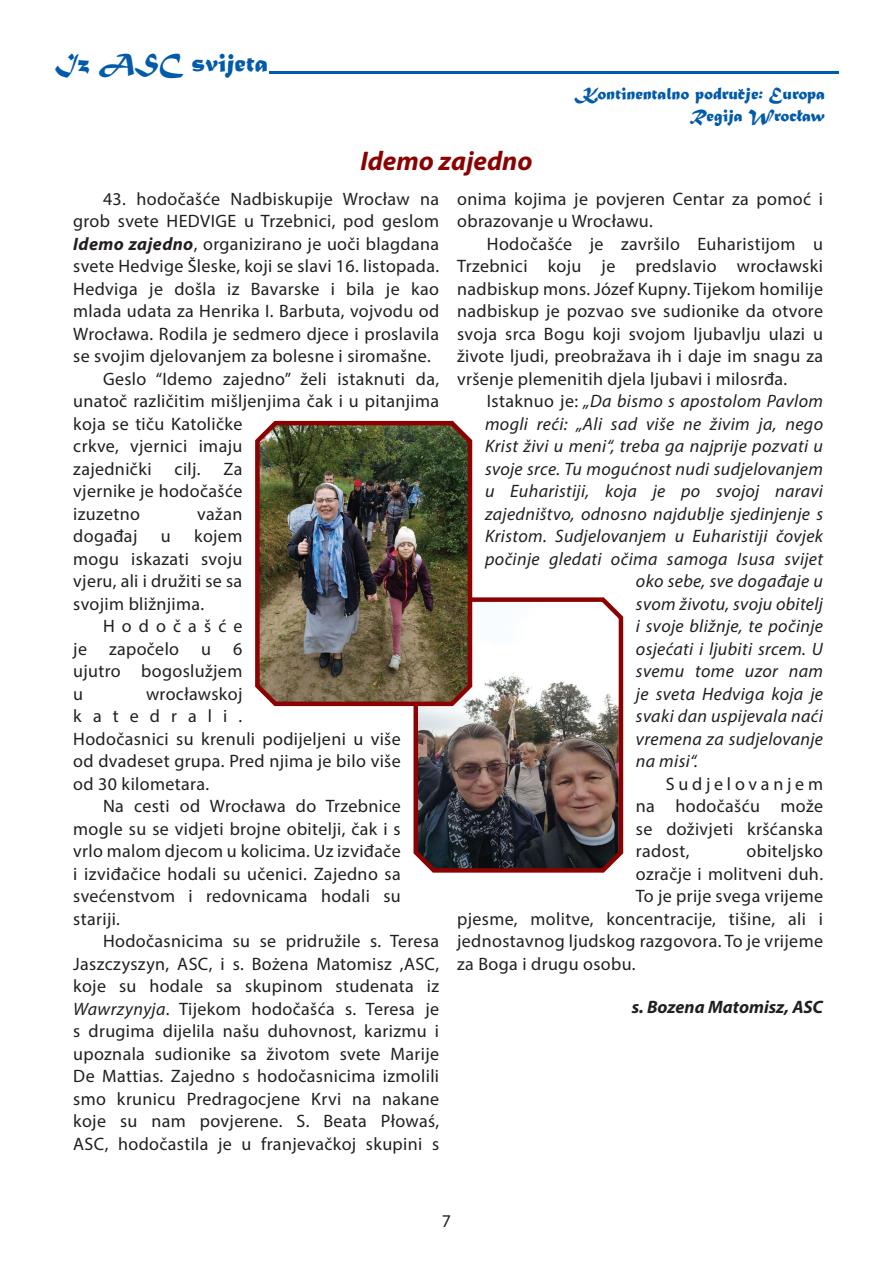
<style>
.page{position:relative;width:893px;height:1263px;background:#fff}
.page>*{position:absolute;margin:0;border:0;box-sizing:border-box;transform-origin:0 0}
.t1{font:italic 700 27px "Myriad Pro";color:#8b0202}
.t2{font:27px "Matura MT Script Capitals";color:#015aaa}
.t3{font:18px/22.5px "Myriad Pro";letter-spacing:.02em;color:#231f20;text-align:justify}
.t4{font:italic 18px "Myriad Pro";letter-spacing:.02em;color:#231f20}
.t5{font:18px/21.6px "Matura MT Script Capitals";color:#015aaa;text-align:right}
.t6{font:italic 700 18px "Myriad Pro";color:#231f20}
.s1{font-weight:700;font-style:italic}
.s2{font-style:normal}
.s3{font-style:italic}
</style>
<div class="page">
<svg style="left:796px;top:112px;width:7px;height:7px"></svg>
<img style="left:413px;top:597px;width:211px;height:276px">
<img style="left:255px;top:420px;width:219px;height:288px">
<svg style="left:269px;top:71px;width:570px;height:2px"></svg>
<svg style="left:738px;top:89px;width:6px;height:4px"></svg>
<h1 class="t2" style="left:55px;top:46px;width:215px">Iz ASC svijeta</h1>
<p class="t5" style="left:577px;top:84px;width:250px">Kontinentalno podrucje: Europa<br>Regija Wroclaw</p>
<h1 class="t1" style="left:360px;top:143px;width:174px">Idemo zajedno</h1>
<p class="t3" style="left:103px;top:187px;width:338px">43. hodočašće Nadbiskupije Wrocław na</p>
<p class="t3" style="left:73px;top:210px;width:367px">grob svete HEDVIGE u Trzebnici, pod geslom</p>
<p class="t3" style="left:73px;top:232px;width:367px"><span class="s1">Idemo zajedno</span>, organizirano je uoči blagdana</p>
<p class="t3" style="left:73px;top:255px;width:367px">svete Hedvige Šleske, koji se slavi 16. listopada.</p>
<p class="t3" style="left:73px;top:277px;width:367px">Hedviga je došla iz Bavarske i bila je kao</p>
<p class="t3" style="left:73px;top:300px;width:367px">mlada udata za Henrika I. Barbuta, vojvodu od</p>
<p class="t3" style="left:73px;top:322px;width:367px">Wrocława. Rodila je sedmero djece i proslavila</p>
<p class="t3" style="left:73px;top:345px;width:359px">se svojim djelovanjem za bolesne i siromašne.</p>
<p class="t3" style="left:103px;top:367px;width:338px">Geslo “Idemo zajedno” želi istaknuti da,</p>
<p class="t3" style="left:73px;top:390px;width:367px">unatoč različitim mišljenjima čak i u pitanjima</p>
<p class="t3" style="left:73px;top:412px;width:171px">koja se tiču Katoličke</p>
<p class="t3" style="left:73px;top:435px;width:171px">crkve, vjernici imaju</p>
<p class="t3" style="left:73px;top:457px;width:80px">zajednički</p>
<p class="t3" style="left:175px;top:457px;width:27px">cilj.</p>
<p class="t3" style="left:457px;top:187px;width:367px">onima kojima je povjeren Centar za pomoć i obrazovanje u Wrocławu.</p>
<p class="t3" style="left:457px;top:232px;width:367px;text-indent:30px">Hodočašće je završilo Euharistijom u Trzebnici koju je predslavio wrocławski nadbiskup mons. Józef Kupny. Tijekom homilije nadbiskup je pozvao sve sudionike da otvore svoja srca Bogu koji svojom ljubavlju ulazi u živote ljudi, preobražava ih i daje im snagu za vršenje plemenitih djela ljubavi i milosrđa.</p>
<p class="t4" style="left:487px;top:390px;width:338px"><span class="s2">Istaknuo je:</span> „Da bismo s apostolom Pavlom</p>
<p class="t4" style="left:485px;top:413px;width:340px">mogli reći: „Ali sad više ne živim ja, nego</p>
<p class="t4" style="left:485px;top:435px;width:340px">Krist živi u meni“, treba ga najprije pozvati u</p>
<p class="t4" style="left:485px;top:458px;width:340px">svoje srce. Tu mogućnost nudi sudjelovanjem</p>
<p class="t4" style="left:485px;top:480px;width:340px">u Euharistiji, koja je po svojoj naravi</p>
<p class="t4" style="left:485px;top:503px;width:340px">zajedništvo, odnosno najdublje sjedinjenje s</p>
<p class="t4" style="left:485px;top:525px;width:340px">Kristom. Sudjelovanjem u Euharistiji čovjek</p>
<p class="t4" style="left:485px;top:548px;width:340px">počinje gledati očima samoga Isusa svijet</p>
<p class="t4" style="left:636px;top:570px;width:189px">oko sebe, sve događaje u</p>
<p class="t4" style="left:636px;top:593px;width:189px">svom životu, svoju obitelj</p>
<p class="t4" style="left:636px;top:615px;width:189px">i svoje bližnje, te počinje</p>
<p class="t4" style="left:636px;top:638px;width:189px">osjećati i ljubiti srcem. U</p>
<p class="t4" style="left:636px;top:660px;width:189px">svemu tome uzor nam</p>
<p class="t4" style="left:636px;top:683px;width:189px">je sveta Hedviga koja je</p>
<p class="t4" style="left:636px;top:705px;width:189px">svaki dan uspijevala naći</p>
<p class="t4" style="left:636px;top:728px;width:189px">vremena za sudjelovanje</p>
<p class="t4" style="left:636px;top:750px;width:64px">na misi“.</p>
<p class="t3" style="left:636px;top:772px;width:189px;text-indent:30px">Sudjelovanjem na hodočašću može se doživjeti kršćanska radost,</p>
<p class="t3" style="left:73px;top:457px;width:171px;text-indent:150px">Za vjernike je hodočašće izuzetno</p>
<p class="t3" style="left:197px;top:502px;width:47px">važan</p>
<p class="t3" style="left:73px;top:525px;width:171px;text-indent:121px">kojem mogu iskazati svoju vjeru, ali i družiti se sa svojim bližnjima.</p>
<p class="t3" style="left:73px;top:615px;width:171px;text-indent:30px">Hodočašće je započelo u 6 ujutro bogoslužjem u</p>
<p class="t3" style="left:73px;top:525px;width:66px">događaj</p>
<p class="t3" style="left:161px;top:525px;width:11px">u</p>
<p class="t3" style="left:73px;top:682px;width:329px;text-align:left;text-indent:73px">wrocławskoj katedrali.<br>Hodočasnici su krenuli podijeljeni u više od dvadeset grupa. Pred njima je bilo više od 30 kilometara.</p>
<p class="t3" style="left:73px;top:795px;width:329px;text-indent:30px">Na cesti od Wrocława do Trzebnice mogle su se vidjeti brojne obitelji, čak i s vrlo malom djecom u kolicima. Uz izviđače i izviđačice hodali su učenici. Zajedno sa svećenstvom i redovnicama hodali su stariji.</p>
<p class="t3" style="left:73px;top:930px;width:367px;text-indent:30px">Hodočasnicima su se pridružile s. Teresa Jaszczyszyn, ASC, i s. Bożena Matomisz ,ASC, koje su hodale sa skupinom studenata iz <span class="s3">Wawrzynyja</span>. Tijekom hodočašća s. Teresa je s drugima dijelila našu duhovnost, karizmu i upoznala sudionike sa životom svete Marije De Mattias. Zajedno s hodočasnicima izmolili smo krunicu Predragocjene Krvi na nakane koje su nam povjerene. S. Beata Płowaś, ASC, hodočastila je u franjevačkoj skupini s</p>
<p class="t3" style="left:746px;top:840px;width:78px">obiteljsko</p>
<p class="t3" style="left:636px;top:862px;width:189px">ozračje i molitveni duh.</p>
<p class="t3" style="left:636px;top:885px;width:189px">To je prije svega vrijeme</p>
<p class="t3" style="left:457px;top:907px;width:367px">pjesme, molitve, koncentracije, tišine, ali i</p>
<p class="t3" style="left:457px;top:930px;width:367px">jednostavnog ljudskog razgovora. To je vrijeme</p>
<p class="t3" style="left:457px;top:952px;width:180px">za Boga i drugu osobu.</p>
<p class="t6" style="left:632px;top:996px;width:193px">s. Bozena Matomisz, ASC</p>
<p class="t3" style="left:442px;top:1209px;width:11px">7</p>
</div>
